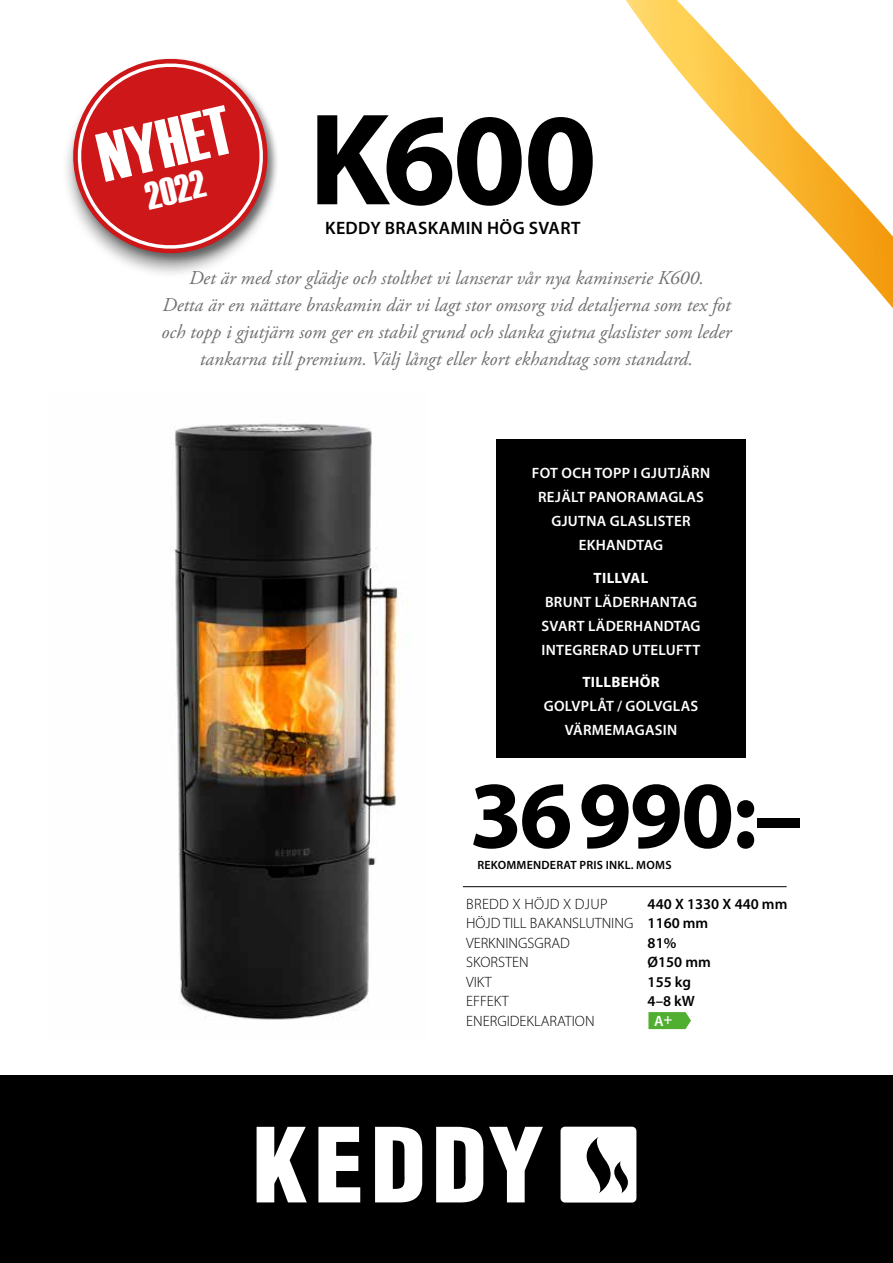
<style>
.page{position:relative;width:893px;height:1263px;background:#fff}
.page>*{position:absolute;margin:0;border:0;box-sizing:border-box;transform-origin:0 0}
.t1{font:700 132px "Myriad Pro";color:#000}
.t2{font:700 96px "Myriad Pro";letter-spacing:-.02em;color:#000}
.t3{font:69px "Haettenschweiler";color:#fff}
.t4{font:39px "Haettenschweiler";color:#fff}
.t5{font:italic 19.5px/27px "Adobe Garamond Pro";color:#706f6f;text-align:center}
.t6{font:600 18px "Myriad Pro";letter-spacing:.02em;color:#000}
.t7{font:600 15px/24px "Myriad Pro";letter-spacing:.02em;color:#fff;text-align:center}
.t8{font:300 15px/19.5px "Myriad Pro";color:#000}
.t9{font:600 15px "Myriad Pro";color:#000}
.t10{font:700 15px "Myriad Pro";letter-spacing:.02em;color:#fff}
.t11{font:300 15px "Myriad Pro";letter-spacing:.02em;color:#000}
.t12{font:600 12px "Myriad Pro";letter-spacing:.02em;color:#000}
.s1{font-weight:600}
</style>
<div class="page">
<svg style="left:626px;top:0;width:267px;height:308px"></svg>
<div style="left:0;top:1076px;width:893px;height:187px;background:#000"></div>
<svg style="left:257px;top:1127px;width:50px;height:75px"></svg>
<svg style="left:318px;top:1127px;width:42px;height:75px"></svg>
<svg style="left:375px;top:1127px;width:47px;height:75px"></svg>
<svg style="left:436px;top:1127px;width:47px;height:75px"></svg>
<svg style="left:489px;top:1127px;width:54px;height:75px"></svg>
<svg style="left:560px;top:1126px;width:77px;height:77px;background:#d2d2d2"></svg>
<div style="left:496px;top:439px;width:250px;height:318px;background:#000"></div>
<img style="left:171px;top:423px;width:232px;height:597px">
<div style="left:61px;top:59px;width:219px;height:220px;background:#000;opacity:.37"></div>
<svg style="left:62px;top:59px;width:217px;height:206px"></svg>
<svg style="left:69px;top:58px;width:203px;height:200px"></svg>
<hr style="left:463px;top:886px;width:324px;height:1px;background:#000">
<svg style="left:648px;top:1012px;width:43px;height:17px"></svg>
<h3 class="t3" style="left:89px;top:113px;width:136px;rotate:-13deg">NYHET</h3>
<h3 class="t4" style="left:140px;top:171px;width:62px;rotate:-13deg">2022</h3>
<h1 class="t1" style="left:309px;top:74px;width:290px">K600</h1>
<p class="t6" style="left:325px;top:216px;width:257px">KEDDY BRASKAMIN HÖG SVART</p>
<p class="t5" style="left:162px;top:265px;width:571px">Det är med stor glädje och stolthet vi lanserar vår nya kaminserie K600.<br>Detta är en nättare braskamin där vi lagt stor omsorg vid detaljerna som tex fot och topp i gjutjärn som ger en stabil grund och slanka gjutna glaslister som leder tankarna till premium. Välj långt eller kort ekhandtag som standard.</p>
<p class="t7" style="left:532px;top:461px;width:180px">FOT OCH TOPP I GJUTJÄRN<br>REJÄLT PANORAMAGLAS<br>GJUTNA GLASLISTER<br>EKHANDTAG</p>
<p class="t10" style="left:594px;top:568px;width:56px">TILLVAL</p>
<p class="t7" style="left:541px;top:589px;width:160px;text-align:left">BRUNT LÄDERHANTAG<br>SVART LÄDERHANDTAG<br>INTEGRERAD UTELUFTT</p>
<p class="t10" style="left:582px;top:672px;width:79px">TILLBEHÖR</p>
<p class="t7" style="left:544px;top:694px;width:156px">GOLVPLÅT / GOLVGLAS<br>VÄRMEMAGASIN</p>
<h2 class="t2" style="left:469px;top:753px;width:334px">36990:–</h2>
<p class="t12" style="left:477px;top:858px;width:196px">REKOMMENDERAT PRIS INKL. MOMS</p>
<p class="t11" style="left:466px;top:894px;width:143px">BREDD X HÖJD X DJUP</p>
<p class="t8" style="left:466px;top:894px;width:323px;text-indent:182px"><span class="s1">440 X 1330 X 440 mm<br></span>HÖJD TILL BAKANSLUTNING <span class="s1">1160 mm<br></span>VERKNINGSGRAD</p>
<p class="t9" style="left:648px;top:933px;width:30px">81%</p>
<p class="t8" style="left:466px;top:952px;width:64px">SKORSTEN</p>
<p class="t9" style="left:648px;top:952px;width:65px">Ø150 mm</p>
<p class="t8" style="left:466px;top:972px;width:27px">VIKT</p>
<p class="t9" style="left:648px;top:972px;width:45px">155 kg</p>
<p class="t8" style="left:466px;top:991px;width:44px">EFFEKT</p>
<p class="t9" style="left:648px;top:991px;width:49px">4–8 kW</p>
<p class="t8" style="left:466px;top:1011px;width:130px">ENERGIDEKLARATION</p>
<p class="t7" style="left:654px;top:1007px;width:20px">A+</p>
</div>
